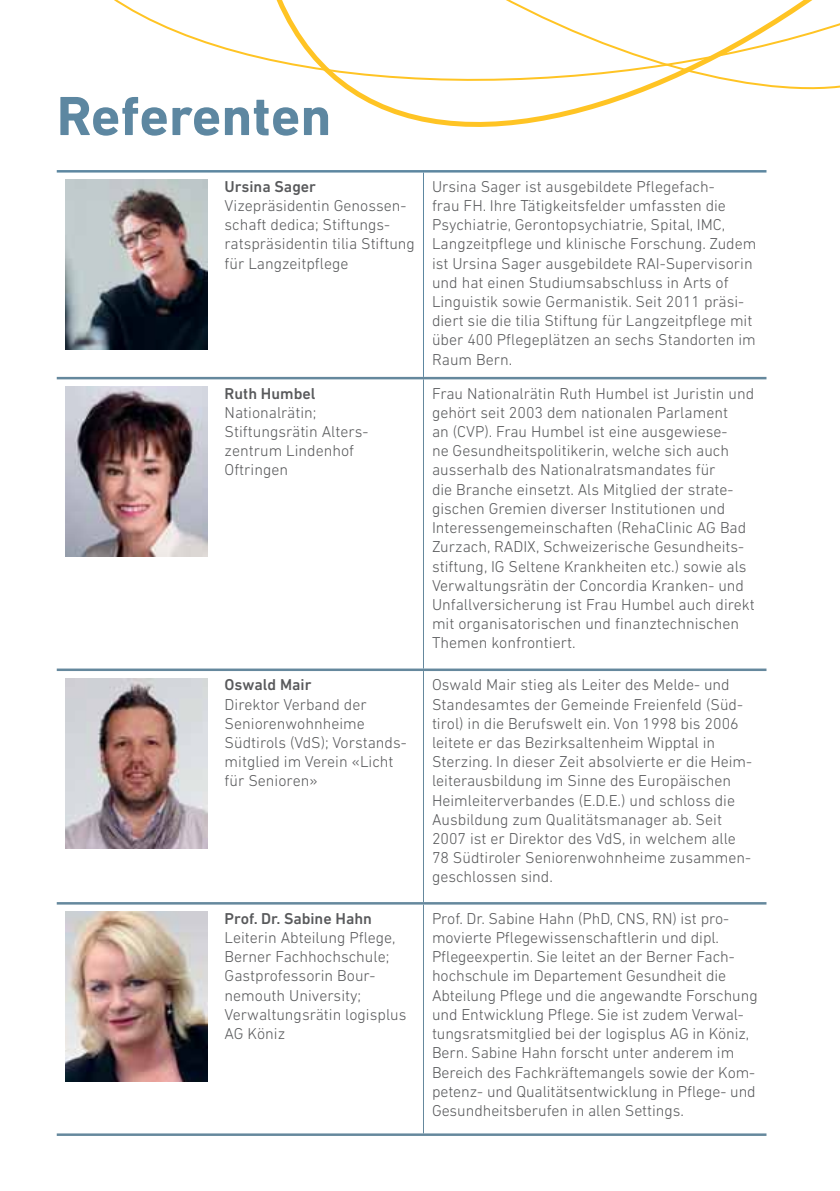
<style>
.page{position:relative;width:840px;height:1191px;background:#fff}
.page>*{position:absolute;margin:0;border:0;box-sizing:border-box;transform-origin:0 0}
.t1{font:700 56px "DIN Next LT Pro";color:#5d87a1}
.t2{font:300 16px/19.2px "DIN Next LT Pro";color:#58595b}
.t3{font:500 16px "DIN Next LT Pro";color:#58595b}
</style>
<div class="page">
<svg style="left:114px;top:0;width:725px;height:127px"></svg>
<hr style="left:423px;top:173px;width:1px;height:204px;background:#5d87a1">
<hr style="left:423px;top:379px;width:1px;height:289px;background:#65889d">
<hr style="left:423px;top:671px;width:1px;height:231px;background:#65889d">
<hr style="left:423px;top:904px;width:1px;height:229px;background:#65889d">
<hr style="left:57px;top:170px;width:709px;height:3px;background:#5d87a1">
<hr style="left:57px;top:377px;width:709px;height:2px;background:#65889d">
<hr style="left:57px;top:668px;width:709px;height:3px;background:#65889d">
<hr style="left:57px;top:902px;width:709px;height:2px;background:#65889d">
<hr style="left:57px;top:1133px;width:709px;height:3px;background:#65889d">
<img style="left:65px;top:180px;width:142px;height:170px">
<img style="left:65px;top:387px;width:142px;height:170px">
<img style="left:65px;top:678px;width:142px;height:170px">
<img style="left:65px;top:912px;width:142px;height:170px">
<h1 class="t1" style="left:57px;top:95px;width:276px">Referenten</h1>
<p class="t3" style="left:224px;top:180px;width:93px">Ursina Sager</p>
<p class="t2" style="left:224px;top:198px;width:192px">Vizepräsidentin Genossen&shy;schaft dedica; Stiftungs&shy;ratspräsidentin tilia Stiftung für Langzeitpflege</p>
<p class="t2" style="left:432px;top:178px;width:326px">Ursina Sager ist ausgebildete Pflegefach-<br>frau FH. Ihre Tätigkeitsfelder umfassten die Psychiatrie, Gerontopsychiatrie, Spital, IMC, Langzeitpflege und klinische Forschung. Zudem ist Ursina Sager ausgebildete RAI-Supervisorin und hat einen Studiumsabschluss in Arts of Linguistik sowie Germanistik. Seit 2011 präsi&shy;diert sie die tilia Stiftung für Langzeitpflege mit über 400 Pflegeplätzen an sechs Standorten im Raum Bern.</p>
<p class="t3" style="left:224px;top:387px;width:92px">Ruth Humbel</p>
<p class="t2" style="left:224px;top:404px;width:145px">Nationalrätin;<br>Stiftungsrätin Alters&shy;zentrum Lindenhof<br>Oftringen</p>
<p class="t2" style="left:432px;top:385px;width:324px">Frau Nationalrätin Ruth Humbel ist Juristin und gehört seit 2003 dem nationalen Parlament<br>an (CVP). Frau Humbel ist eine ausgewiese-<br>ne Gesundheitspolitikerin, welche sich auch ausserhalb des Nationalratsmandates für<br>die Branche einsetzt. Als Mitglied der strate&shy;gischen Gremien diverser Institutionen und Interessengemeinschaften (RehaClinic AG Bad Zurzach, RADIX, Schweizerische Gesundheits&shy;stiftung, IG Seltene Krankheiten etc.) sowie als Verwaltungsrätin der Concordia Kranken- und Unfallversicherung ist Frau Humbel auch direkt mit organisatorischen und finanztechnischen Themen konfrontiert.</p>
<p class="t3" style="left:224px;top:679px;width:88px">Oswald Mair</p>
<p class="t2" style="left:224px;top:696px;width:183px">Direktor Verband der<br>Seniorenwohnheime<br>Südtirols (VdS); Vorstands&shy;mitglied im Verein «Licht für Senioren»</p>
<p class="t2" style="left:432px;top:677px;width:321px">Oswald Mair stieg als Leiter des Melde- und Standesamtes der Gemeinde Freienfeld (Süd&shy;tirol) in die Berufswelt ein. Von 1998 bis 2006 leitete er das Bezirksaltenheim Wipptal in Sterzing. In dieser Zeit absolvierte er die Heim&shy;leiterausbildung im Sinne des Europäischen Heimleiterverbandes (E.D.E.) und schloss die Ausbildung zum Qualitätsmanager ab. Seit 2007 ist er Direktor des VdS, in welchem alle 78 Südtiroler Seniorenwohnheime zusammen&shy;geschlossen sind.</p>
<p class="t3" style="left:224px;top:912px;width:149px">Prof. Dr. Sabine Hahn</p>
<p class="t2" style="left:224px;top:929px;width:183px">Leiterin Abteilung Pflege,<br>Berner Fachhochschule;<br>Gastprofessorin Bour&shy;nemouth University;<br>Verwaltungsrätin logisplus<br>AG Köniz</p>
<p class="t2" style="left:432px;top:910px;width:327px">Prof. Dr. Sabine Hahn (PhD, CNS, RN) ist pro&shy;movierte Pflegewissenschaftlerin und dipl.<br>Pflege expertin. Sie leitet an der Berner Fach&shy;hochschule im Departement Gesundheit die Abteilung Pflege und die angewandte Forschung und Entwicklung Pflege. Sie ist zudem Verwal&shy;tungsratsmitglied bei der logisplus AG in Köniz, Bern. Sabine Hahn forscht unter anderem im Bereich des Fachkräftemangels sowie der Kom&shy;petenz- und Qualitätsentwicklung in Pflege- und Gesundheitsberufen in allen Settings.</p>
</div>
